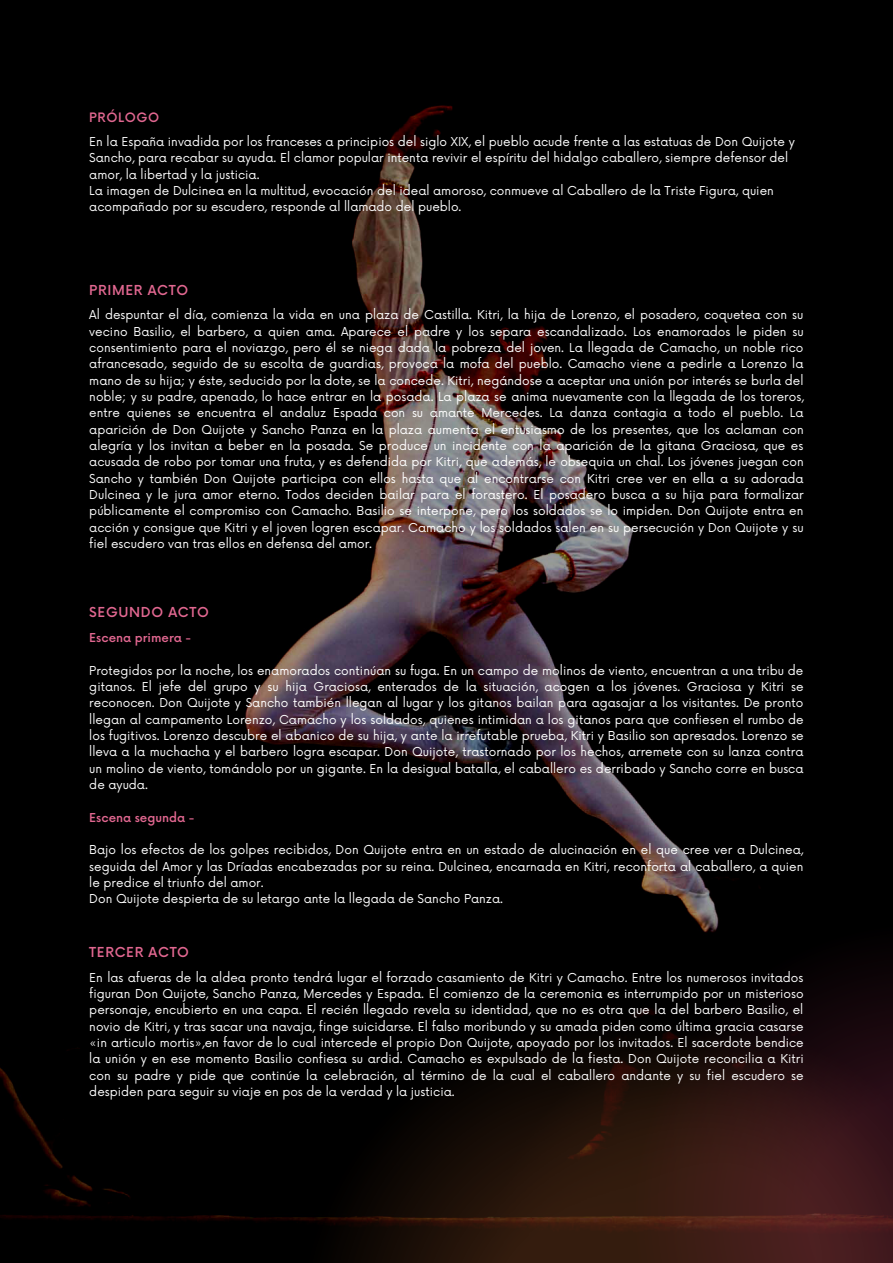
<style>
.page{position:relative;width:893px;height:1263px;background:#fff}
.page>*{position:absolute;margin:0;border:0;box-sizing:border-box;transform-origin:0 0}
.t1{font:500 13.42px "Now";letter-spacing:.045em;color:#e16790}
.t2{font:500 12.67px "Now";letter-spacing:.045em;color:#e16790}
.t3{font:12px/16.4px "Now";color:#fff;text-align:justify}
.t4{font:500 12px "Now";color:#e16790}
</style>
<div class="page">
<img style="left:0;top:0;width:893px;height:1263px">
<svg style="left:292px;top:1008px;width:288px;height:255px;background:#080402"></svg>
<svg style="left:488px;top:1024px;width:39px;height:239px;background:#1a0e06"></svg>
<svg style="left:580px;top:871px;width:313px;height:143px;background:#080505"></svg>
<svg style="left:527px;top:1014px;width:366px;height:249px;background:#2d1410"></svg>
<p class="t2" style="left:89px;top:111px;width:71px">PRÓLOGO</p>
<p class="t3" style="left:89px;top:134px;width:707px;text-align:left">En la España invadida por los franceses a principios del siglo XIX, el pueblo acude frente a las estatuas de Don Quijote y Sancho, para recabar su ayuda. El clamor popular intenta revivir el espíritu del hidalgo caballero, siempre defensor del amor, la libertad y la justicia.<br>La imagen de Dulcinea en la multitud, evocación del ideal amoroso, conmueve al Caballero de la Triste Figura, quien acompañado por su escudero, responde al llamado del pueblo.</p>
<p class="t1" style="left:89px;top:282px;width:100px">PRIMER ACTO</p>
<p class="t3" style="left:89px;top:308px;width:716px">Al despuntar el día, comienza la vida en una plaza de Castilla. Kitri, la hija de Lorenzo, el posadero, coquetea con su vecino Basilio, el barbero, a quien ama. Aparece el padre y los separa escandalizado. Los enamorados le piden su consentimiento para el noviazgo, pero él se niega dada la pobreza del joven. La llegada de Camacho, un noble rico afrancesado, seguido de su escolta de guardias, provoca la mofa del pueblo. Camacho viene a pedirle a Lorenzo la mano de su hija; y éste, seducido por la dote, se la concede. Kitri, negándose a aceptar una unión por interés se burla del noble; y su padre, apenado, lo hace entrar en la posada. La plaza se anima nuevamente con la llegada de los toreros, entre quienes se encuentra el andaluz Espada con su amante Mercedes. La danza contagia a todo el pueblo. La aparición de Don Quijote y Sancho Panza en la plaza aumenta el entusiasmo de los presentes, que los aclaman con alegría y los invitan a beber en la posada. Se produce un incidente con la aparición de la gitana Graciosa, que es acusada de robo por tomar una fruta, y es defendida por Kitri, que además, le obsequia un chal. Los jóvenes juegan con Sancho y también Don Quijote participa con ellos hasta que al encontrarse con Kitri cree ver en ella a su adorada Dulcinea y le jura amor eterno. Todos deciden bailar para el forastero. El posadero busca a su hija para formalizar públicamente el compromiso con Camacho. Basilio se interpone, pero los soldados se lo impiden. Don Quijote entra en acción y consigue que Kitri y el joven logren escapar. Camacho y los soldados salen en su persecución y Don Quijote y su fiel escudero van tras ellos en defensa del amor.</p>
<p class="t1" style="left:89px;top:605px;width:121px">SEGUNDO ACTO</p>
<p class="t4" style="left:89px;top:631px;width:103px">Escena primera -</p>
<p class="t3" style="left:89px;top:663px;width:716px">Protegidos por la noche, los enamorados continúan su fuga. En un campo de molinos de viento, encuentran a una tribu de gitanos. El jefe del grupo y su hija Graciosa, enterados de la situación, acogen a los jóvenes. Graciosa y Kitri se reconocen. Don Quijote y Sancho también llegan al lugar y los gitanos bailan para agasajar a los visitantes. De pronto llegan al campamento Lorenzo, Camacho y los soldados, quienes intimidan a los gitanos para que confiesen el rumbo de los fugitivos. Lorenzo descubre el abanico de su hija, y ante la irrefutable prueba, Kitri y Basilio son apresados. Lorenzo se lleva a la muchacha y el barbero logra escapar. Don Quijote, trastornado por los hechos, arremete con su lanza contra un molino de viento, tomándolo por un gigante. En la desigual batalla, el caballero es derribado y Sancho corre en busca de ayuda.</p>
<p class="t4" style="left:89px;top:811px;width:107px">Escena segunda -</p>
<p class="t3" style="left:89px;top:842px;width:715px;text-align:left">Bajo los efectos de los golpes recibidos, Don Quijote entra en un estado de alucinación en el que cree ver a Dulcinea, seguida del Amor y las Dríadas encabezadas por su reina. Dulcinea, encarnada en Kitri, reconforta al caballero, a quien le predice el triunfo del amor.<br>Don Quijote despierta de su letargo ante la llegada de Sancho Panza.</p>
<p class="t1" style="left:89px;top:945px;width:101px">TERCER ACTO</p>
<p class="t3" style="left:89px;top:970px;width:716px">En las afueras de la aldea pronto tendrá lugar el forzado casamiento de Kitri y Camacho. Entre los numerosos invitados figuran Don Quijote, Sancho Panza, Mercedes y Espada. El comienzo de la ceremonia es interrumpido por un misterioso personaje, encubierto en una capa. El recién llegado revela su identidad, que no es otra que la del barbero Basilio, el novio de Kitri, y tras sacar una navaja, finge suicidarse. El falso moribundo y su amada piden como última gracia casarse «in articulo mortis»,en favor de lo cual intercede el propio Don Quijote, apoyado por los invitados. El sacerdote bendice la unión y en ese momento Basilio confiesa su ardid. Camacho es expulsado de la fiesta. Don Quijote reconcilia a Kitri con su padre y pide que continúe la celebración, al término de la cual el caballero andante y su fiel escudero se despiden para seguir su viaje en pos de la verdad y la justicia.</p>
</div>
